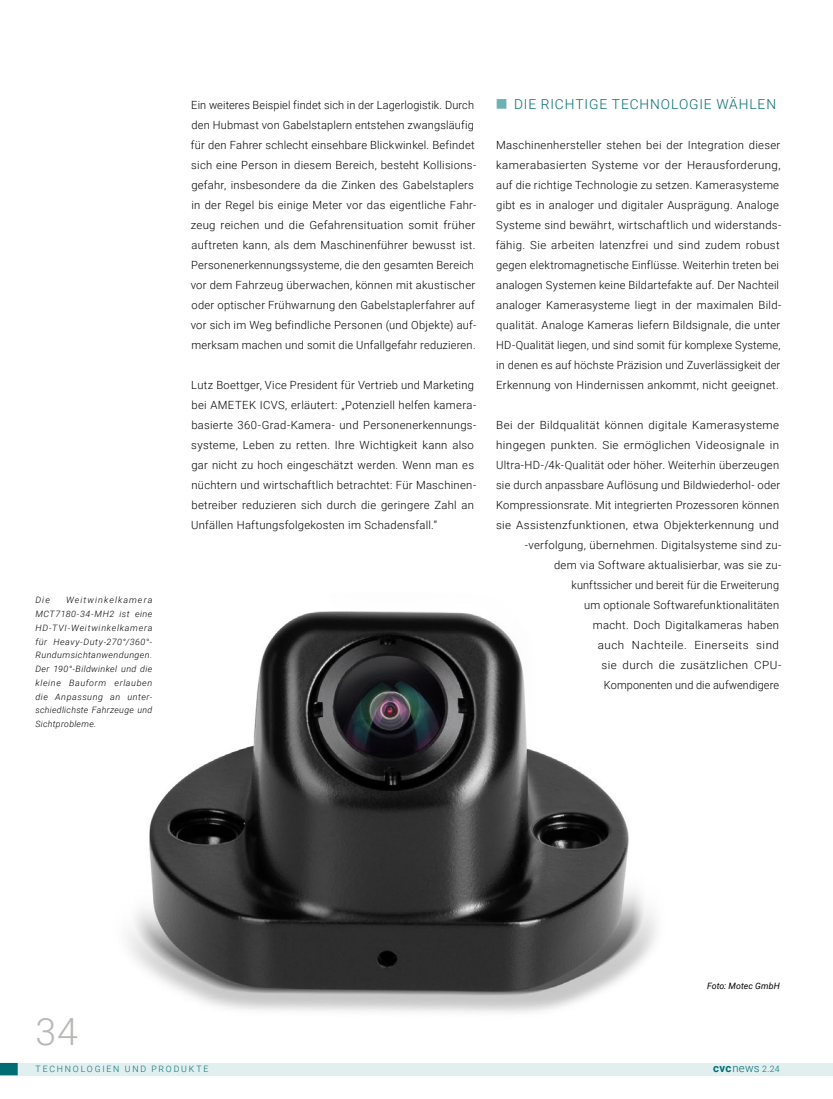
<style>
.page{position:relative;width:833px;height:1099px;background:#fff}
.page>*{position:absolute;margin:0;border:0;box-sizing:border-box;transform-origin:0 0}
.t1{font:300 37.5px "Roboto";color:#b7b7b6}
.t2{font:300 13.75px "Roboto";letter-spacing:.065em;color:#006d72}
.t3{font:300 11.38px "Roboto";color:#006d72}
.t4{font:300 11.25px/20px "Roboto";letter-spacing:.025em;color:#000}
.t5{font:italic 300 8.75px/13.8px "Roboto";letter-spacing:.04em;color:#000;text-align:justify}
.t6{font:300 8.75px "Roboto";letter-spacing:.205em;color:#006d72}
.t7{font:italic 8.75px "Roboto";letter-spacing:.01em;color:#000}
.s1{font-weight:700}
.s2{font-size:8.75px}
</style>
<div class="page">
<img style="left:128px;top:611px;width:528px;height:402px">
<div style="left:0;top:1062px;width:833px;height:13px;background:#e1eff0"></div>
<div style="left:0;top:1062px;width:18px;height:13px;background:#006d72"></div>
<p class="t5" style="left:35px;top:593px;width:118px;text-indent:31px">Weitwinkelkamera MCT7180-34-MH2 ist eine HD-TVI-Weitwinkelkamera für Heavy-Duty-270°/360°- Rundumsichtanwendungen.<br>Der 190°-Bildwinkel und die kleine Bauform erlauben die Anpassung an unter&shy;schiedlichste Fahrzeuge und Sichtprobleme.</p>
<p class="t5" style="left:35px;top:593px;width:16px">Die</p>
<p class="t4" style="left:191px;top:94px;width:287px">Ein weiteres Beispiel findet sich in der Lagerlogistik. Durch den Hubmast von Gabelstaplern entstehen zwangsläufig für den Fahrer schlecht einsehbare Blickwinkel. Befindet sich eine Person in diesem Bereich, besteht Kollisions&shy;gefahr, insbesondere da die Zinken des Gabelstaplers in der Regel bis einige Meter vor das eigentliche Fahr&shy;zeug reichen und die Gefahrensituation somit früher auftreten kann, als dem Maschinenführer bewusst ist.<br>Personenerkennungssysteme, die den gesamten Bereich vor dem Fahrzeug überwachen, können mit akustischer oder optischer Frühwarnung den Gabelstaplerfahrer auf vor sich im Weg befindliche Personen (und Objekte) auf&shy;merksam machen und somit die Unfallgefahr reduzieren.</p>
<p class="t4" style="left:191px;top:374px;width:287px">Lutz Boettger, Vice President für Vertrieb und Marketing bei AMETEK ICVS, erläutert: „Potenziell helfen kamera&shy;basierte 360-Grad-Kamera- und Personenerkennungs&shy;systeme, Leben zu retten. Ihre Wichtigkeit kann also gar nicht zu hoch eingeschätzt werden. Wenn man es nüchtern und wirtschaftlich betrachtet: Für Maschinen&shy;betreiber reduzieren sich durch die geringere Zahl an Unfällen Haftungsfolgekosten im Schadensfall.“</p>
<p class="t2" style="left:514px;top:94px;width:263px">DIE RICHTIGE TECHNOLOGIE WÄHLEN</p>
<p class="t4" style="left:496px;top:134px;width:287px">Maschinenhersteller stehen bei der Integration dieser kamerabasierten Systeme vor der Herausforderung, auf die richtige Technologie zu setzen. Kamerasysteme gibt es in analoger und digitaler Ausprägung. Analoge Systeme sind bewährt, wirtschaftlich und widerstands&shy;fähig. Sie arbeiten latenzfrei und sind zudem robust gegen elektromagnetische Einflüsse. Weiterhin treten bei analogen Systemen keine Bildartefakte auf. Der Nachteil analoger Kamerasysteme liegt in der maximalen Bild&shy;qualität. Analoge Kameras liefern Bildsignale, die unter HD-Qualität liegen, und sind somit für komplexe Systeme, in denen es auf höchste Präzision und Zuverlässigkeit der Erkennung von Hindernissen ankommt, nicht geeignet.</p>
<p class="t4" style="left:496px;top:414px;width:287px;text-align:right">Bei der Bildqualität können digitale Kamerasysteme hingegen punkten. Sie ermöglichen Videosignale in Ultra-HD-/4k-Qualität oder höher. Weiterhin überzeugen sie durch anpassbare Auflösung und Bildwiederhol- oder Kompressionsrate. Mit integrierten Prozessoren können sie Assistenzfunktionen, etwa Objekterkennung und -verfolgung, übernehmen. Digitalsysteme sind zu-<br>dem via Software aktualisierbar, was sie zu&shy;kunftssicher und bereit für die Erweiterung<br>um optionale Softwarefunktionalitäten<br>macht. Doch Digitalkameras haben<br>auch Nachteile. Einerseits sind<br>sie durch die zusätzlichen CPU-<br>Komponenten und die aufwendigere</p>
<p class="t7" style="left:707px;top:979px;width:74px">Foto: Motec GmbH</p>
<h1 class="t1" style="left:35px;top:1005px;width:44px">34</h1>
<p class="t6" style="left:36px;top:1062px;width:174px">TECHNOLOGIEN UND PRODUKTE</p>
<p class="t3" style="left:713px;top:1060px;width:68px"><span class="s1">cvc</span>news <span class="s2">2.24</span></p>
</div>
